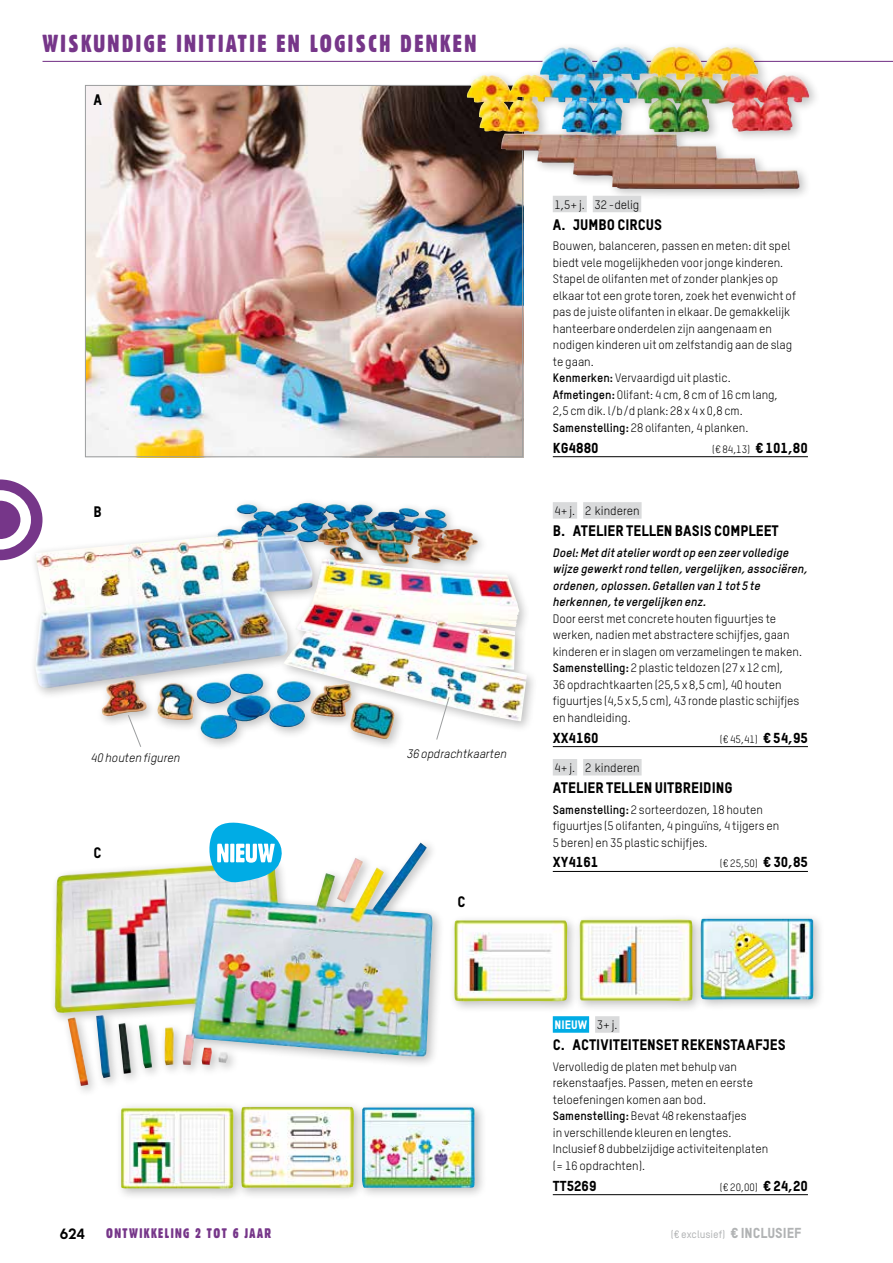
<style>
.page{position:relative;width:893px;height:1263px;background:#fff}
.page>*{position:absolute;margin:0;border:0;box-sizing:border-box;transform-origin:0 0}
.t1{font:24px "Gothic 821 Condensed BT";letter-spacing:.1em;color:#763689}
.t2{font:15px "TSTAR Headline";color:#000}
.t3{font:15px "Chalet Tokyo";color:#000}
.t4{font:14.25px "TSTAR Headline";color:#000}
.t5{font:13.5px "Gothic 821 Condensed BT";letter-spacing:.1em;color:#763689}
.t6{font:12px/16.5px "TSTAR";color:#000}
.t7{font:italic 700 12px/16.5px "TSTAR";color:#000}
.t8{font:italic 12px "TSTAR";color:#000}
.t9{font:12px "TSTAR Headline";color:#fff}
.t10{font:10.5px "TSTAR";color:#000}
.t11{font:500 10.5px "TSTAR";color:#b1b3b4}
.s1{font-weight:700}
.s2{font-family:"TSTAR Headline";font-size:14.25px}
.s3{font-family:"TSTAR";color:#000}
.s4{font-family:"TSTAR Headline";font-weight:400;font-size:14.25px}
</style>
<div class="page">
<svg style="left:0;top:479px;width:35px;height:81px"></svg>
<hr style="left:43px;top:61px;width:850px;height:1px;background:#763689">
<div style="left:574px;top:913px;width:131px;height:100px;background:#000;opacity:.25"></div>
<img style="left:579px;top:919px;width:114px;height:83px">
<div style="left:448px;top:914px;width:131px;height:99px;background:#000;opacity:.25"></div>
<img style="left:453px;top:920px;width:115px;height:82px">
<div style="left:695px;top:912px;width:131px;height:100px;background:#000;opacity:.25"></div>
<img style="left:700px;top:919px;width:114px;height:81px">
<div style="left:235px;top:1101px;width:131px;height:99px;background:#000;opacity:.25"></div>
<img style="left:246px;top:1107px;width:109px;height:82px">
<div style="left:115px;top:1101px;width:131px;height:99px;background:#000;opacity:.25"></div>
<img style="left:121px;top:1107px;width:113px;height:82px">
<div style="left:356px;top:1101px;width:131px;height:99px;background:#000;opacity:.25"></div>
<img style="left:361px;top:1107px;width:115px;height:81px">
<img style="left:87px;top:87px;width:434px;height:368px">
<div style="left:49px;top:838px;width:396px;height:259px;background:#000;opacity:.25"></div>
<img style="left:55px;top:842px;width:378px;height:244px">
<div style="left:29px;top:497px;width:510px;height:254px;background:#000;opacity:.25"></div>
<img style="left:35px;top:503px;width:492px;height:218px">
<svg style="left:209px;top:823px;width:73px;height:59px"></svg>
<svg style="left:127px;top:714px;width:15px;height:34px"></svg>
<svg style="left:436px;top:696px;width:14px;height:44px"></svg>
<div style="left:461px;top:41px;width:360px;height:160px;background:#000;opacity:.25"></div>
<img style="left:466px;top:46px;width:212px;height:116px">
<div style="left:553px;top:196px;width:34px;height:16px;background:#d9dadb"></div>
<div style="left:593px;top:196px;width:48px;height:16px;background:#d9dadb"></div>
<hr style="left:553px;top:456px;width:255px;height:1px;background:#000">
<div style="left:553px;top:1016px;width:36px;height:17px;background:#00ace5"></div>
<div style="left:595px;top:1016px;width:24px;height:17px;background:#d9dadb"></div>
<hr style="left:553px;top:1194px;width:255px;height:1px;background:#000">
<div style="left:553px;top:502px;width:24px;height:17px;background:#d9dadb"></div>
<div style="left:583px;top:502px;width:59px;height:17px;background:#d9dadb"></div>
<hr style="left:553px;top:746px;width:255px;height:1px;background:#000">
<div style="left:553px;top:759px;width:24px;height:16px;background:#d9dadb"></div>
<div style="left:583px;top:759px;width:59px;height:16px;background:#d9dadb"></div>
<hr style="left:553px;top:871px;width:255px;height:1px;background:#000">
<h1 class="t1" style="left:43px;top:29px;width:435px">WISKUNDIGE INITIATIE EN LOGISCH DENKEN</h1>
<p class="t2" style="left:94px;top:90px;width:10px">A</p>
<p class="t2" style="left:94px;top:502px;width:10px">B</p>
<p class="t8" style="left:91px;top:750px;width:91px">40 houten figuren</p>
<p class="t8" style="left:407px;top:746px;width:101px">36 opdrachtkaarten</p>
<p class="t2" style="left:94px;top:843px;width:10px">C</p>
<p class="t2" style="left:457px;top:892px;width:10px">C</p>
<p class="t6" style="left:555px;top:196px;width:86px">1,5+ j. 32 -delig</p>
<p class="t2" style="left:553px;top:215px;width:111px">A. JUMBO CIRCUS</p>
<p class="t6" style="left:553px;top:238px;width:245px">Bouwen, balanceren, passen en meten: dit spel biedt vele mogelijkheden voor jonge kinderen.<br>Stapel de olifanten met of zonder plankjes op elkaar tot een grote toren, zoek het evenwicht of pas de juiste olifanten in elkaar. De gemakkelijk hanteerbare onderdelen zijn aangenaam en nodigen kinderen uit om zelfstandig aan de slag te gaan.<br><span class="s1">Kenmerken:</span> Vervaardigd uit plastic.<br><span class="s1">Afmetingen:</span> Olifant: 4 cm, 8 cm of 16 cm lang, 2,5 cm dik. l/b/d plank: 28 x 4 x 0,8 cm.<br><span class="s1">Samenstelling:</span> 28 olifanten, 4 planken.</p>
<p class="t4" style="left:553px;top:439px;width:47px">KG4880</p>
<p class="t10" style="left:712px;top:443px;width:97px">(€ 84,13) <span class="s2">€ 101,80</span></p>
<p class="t6" style="left:555px;top:503px;width:87px">4+ j. 2 kinderen</p>
<p class="t2" style="left:553px;top:521px;width:228px">B. ATELIER TELLEN BASIS COMPLEET</p>
<p class="t7" style="left:553px;top:544px;width:256px">Doel: Met dit atelier wordt op een zeer volledige wijze gewerkt rond tellen, vergelijken, associëren, ordenen, oplossen. Getallen van 1 tot 5 te herkennen, te vergelijken enz.</p>
<p class="t6" style="left:553px;top:610px;width:251px">Door eerst met concrete houten figuurtjes te werken, nadien met abstractere schijfjes, gaan kinderen er in slagen om verzamelingen te maken.<br><span class="s1">Samenstelling:</span> 2 plastic teldozen (27 x 12 cm),<br>36 opdrachtkaarten (25,5 x 8,5 cm), 40 houten figuurtjes (4,5 x 5,5 cm), 43 ronde plastic schijfjes en handleiding.</p>
<p class="t4" style="left:553px;top:729px;width:47px">XX4160</p>
<p class="t10" style="left:720px;top:732px;width:90px">(€ 45,41) <span class="s2">€ 54,95</span></p>
<p class="t6" style="left:555px;top:759px;width:87px">4+ j. 2 kinderen</p>
<p class="t2" style="left:553px;top:778px;width:181px">ATELIER TELLEN UITBREIDING</p>
<p class="t6" style="left:553px;top:801px;width:228px"><span class="s1">Samenstelling:</span> 2 sorteerdozen, 18 houten figuurtjes (5 olifanten, 4 pinguïns, 4 tijgers en<br>5 beren) en 35 plastic schijfjes.</p>
<p class="t4" style="left:553px;top:853px;width:47px">XY4161</p>
<p class="t10" style="left:720px;top:857px;width:90px">(€ 25,50) <span class="s2">€ 30,85</span></p>
<p class="t9" style="left:555px;top:1018px;width:64px">NIEUW <span class="s3">3+ j.</span></p>
<p class="t2" style="left:553px;top:1035px;width:234px">C. ACTIVITEITENSET REKENSTAAFJES</p>
<p class="t6" style="left:553px;top:1058px;width:217px">Vervolledig de platen met behulp van rekenstaafjes. Passen, meten en eerste teloefeningen komen aan bod.<br><span class="s1">Samenstelling:</span> Bevat 48 rekenstaafjes<br>in verschillende kleuren en lengtes.<br>Inclusief 8 dubbelzijdige activiteitenplaten (= 16 opdrachten).</p>
<p class="t4" style="left:553px;top:1177px;width:45px">TT5269</p>
<p class="t10" style="left:720px;top:1180px;width:90px">(€ 20,00) <span class="s2">€ 24,20</span></p>
<p class="t3" style="left:60px;top:1224px;width:27px">624</p>
<p class="t5" style="left:106px;top:1225px;width:167px">ONTWIKKELING 2 TOT 6 JAAR</p>
<p class="t11" style="left:671px;top:1228px;width:132px">(€ exclusief) <span class="s4">€ INCLUSIEF</span></p>
</div>
